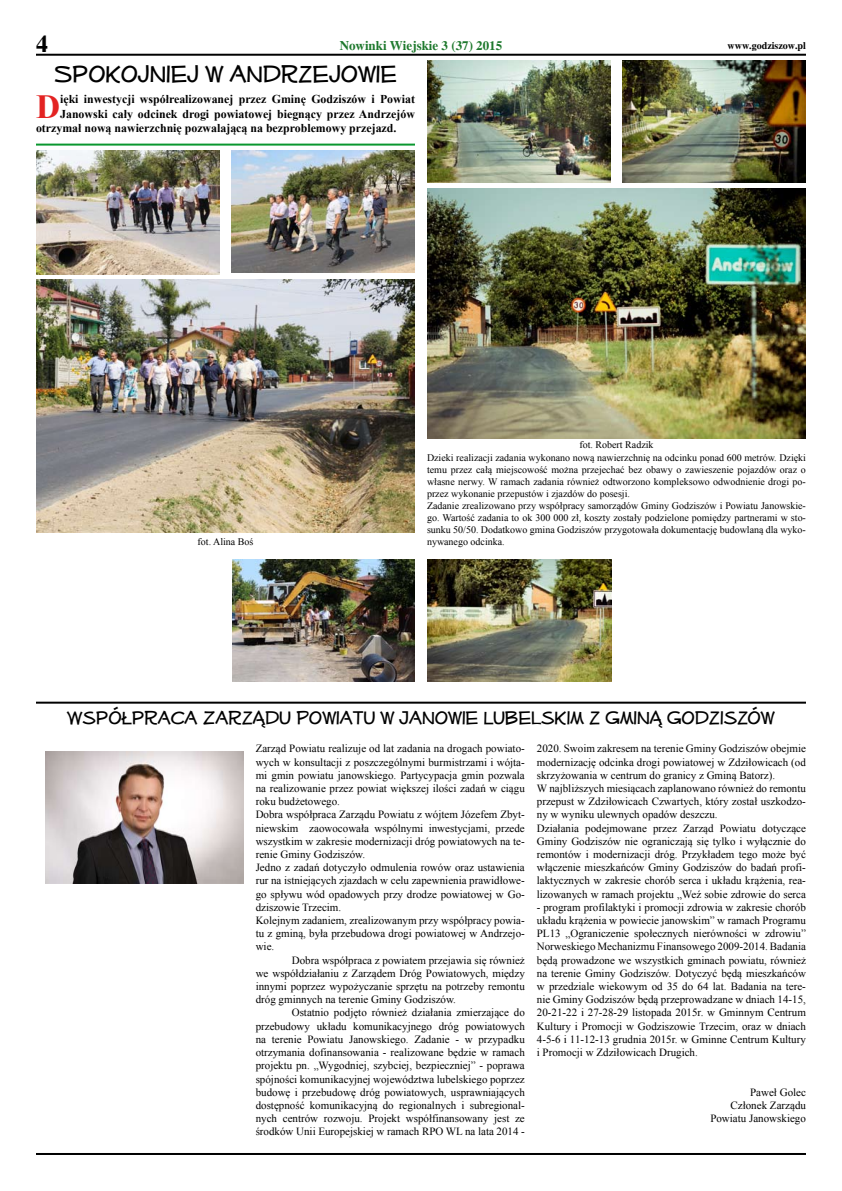
<style>
.page{position:relative;width:842px;height:1191px;background:#fff}
.page>*{position:absolute;margin:0;border:0;box-sizing:border-box;transform-origin:0 0}
.t1{font:700 33.7px "Times New Roman";color:#e32322}
.t2{font:27px "Mufferaw Rg";color:#000}
.t3{font:21px "Mufferaw Rg";color:#000}
.t4{font:700 13px "Times";color:#1d782c}
.t5{font:700 12px "Times New Roman";color:#000}
.t6{font:11px/13.2px "Times New Roman";color:#000;text-align:justify}
.t7{font:10px/12px "Times New Roman";color:#000}
.t8{font:700 10px "Times";color:#000}
</style>
<div class="page">
<hr style="left:36px;top:54px;width:770px;height:2px;background:#000">
<hr style="left:36px;top:1153px;width:770px;height:2px;background:#000">
<hr style="left:36px;top:144px;width:379px;height:2px;background:#0a972f">
<hr style="left:36px;top:701px;width:770px;height:2px;background:#000">
<img style="left:36px;top:279px;width:379px;height:253px">
<img style="left:231px;top:150px;width:184px;height:123px">
<img style="left:36px;top:150px;width:183px;height:124px">
<img style="left:427px;top:61px;width:183px;height:121px">
<img style="left:622px;top:61px;width:184px;height:121px">
<img style="left:427px;top:188px;width:379px;height:250px">
<img style="left:46px;top:752px;width:197px;height:131px">
<img style="left:428px;top:560px;width:183px;height:121px">
<img style="left:232px;top:560px;width:183px;height:121px">
<p class="t4" style="left:340px;top:37px;width:164px">Nowinki Wiejskie 3 (37) 2015</p>
<p class="t8" style="left:728px;top:39px;width:80px">www.godziszow.pl</p>
<h2 class="t2" style="left:54px;top:58px;width:344px">SPOKOJNIEJ W ANDRZEJOWIE</h2>
<h1 class="t1" style="left:36px;top:83px;width:26px">D</h1>
<p class="t5" style="left:60px;top:91px;width:356px">ięki inwestycji współrealizowanej przez Gminę Godziszów i Powiat</p>
<p class="t5" style="left:60px;top:105px;width:356px">Janowski cały odcinek drogi powiatowej biegnący przez Andrzejów</p>
<p class="t5" style="left:36px;top:120px;width:362px">otrzymał nową nawierzchnię pozwalającą na bezproblemowy przejazd.</p>
<p class="t7" style="left:198px;top:535px;width:57px">fot. Alina Boś</p>
<p class="t7" style="left:579px;top:439px;width:76px">fot. Robert Radzik</p>
<p class="t7" style="left:427px;top:451px;width:380px">Dzieki realizacji zadania wykonano nową nawierzchnię na odcinku ponad 600 metrów. Dzięki temu przez całą miejscowość można przejechać bez obawy o zawieszenie pojazdów oraz o własne nerwy. W ramach zadania również odtworzono kompleksowo odwodnienie drogi po&shy;przez wykonanie przepustów i zjazdów do posesji.<br>Zadanie zrealizowano przy współpracy samorządów Gminy Godziszów i Powiatu Janowskie&shy;go. Wartość zadania to ok 300 000 zł, koszty zostały podzielone pomiędzy partnerami w sto&shy;sunku 50/50. Dodatkowo gmina Godziszów przygotowała dokumentację budowlaną dla wyko&shy;nywanego odcinka.</p>
<h3 class="t3" style="left:67px;top:706px;width:709px">WSPÓŁPRACA ZARZĄDU POWIATU W JANOWIE LUBELSKIM Z GMINĄ GODZISZÓW</h3>
<p class="t6" style="left:256px;top:742px;width:271px;text-align:left">Zarząd Powiatu realizuje od lat zadania na drogach powiato&shy;wych w konsultacji z poszczególnymi burmistrzami i wójta&shy;mi gmin powiatu janowskiego. Partycypacja gmin pozwala na realizowanie przez powiat większej ilości zadań w ciągu roku budżetowego.<br>Dobra współpraca Zarządu Powiatu z wójtem Józefem Zbyt&shy;niewskim zaowocowała wspólnymi inwestycjami, przede wszystkim w zakresie modernizacji dróg powiatowych na te&shy;renie Gminy Godziszów.<br>Jedno z zadań dotyczyło odmulenia rowów oraz ustawienia rur na istniejących zjazdach w celu zapewnienia prawidłowe&shy;go spływu wód opadowych przy drodze powiatowej w Go&shy;dziszowie Trzecim.<br>Kolejnym zadaniem, zrealizowanym przy współpracy powia&shy;tu z gminą, była przebudowa drogi powiatowej w Andrzejo&shy;wie.</p>
<p class="t6" style="left:256px;top:953px;width:271px;text-indent:36px">Dobra współpraca z powiatem przejawia się również we współdziałaniu z Zarządem Dróg Powiatowych, między innymi poprzez wypożyczanie sprzętu na potrzeby remontu dróg gminnych na terenie Gminy Godziszów.</p>
<p class="t6" style="left:256px;top:1006px;width:271px;text-indent:36px">Ostatnio podjęto również działania zmierzające do przebudowy układu komunikacyjnego dróg powiatowych na terenie Powiatu Janowskiego. Zadanie - w przypadku otrzymania dofinansowania - realizowane będzie w ramach projektu pn. „Wygodniej, szybciej, bezpieczniej” - poprawa spójności komunikacyjnej województwa lubelskiego poprzez budowę i przebudowę dróg powiatowych, usprawniających dostępność komunikacyjną do regionalnych i subregional&shy;nych centrów rozwoju. Projekt współfinansowany jest ze środków Unii Europejskiej w ramach RPO WL na lata 2014 -</p>
<p class="t6" style="left:537px;top:742px;width:271px;text-align:left">2020. Swoim zakresem na terenie Gminy Godziszów obejmie modernizację odcinka drogi powiatowej w Zdziłowicach (od skrzyżowania w centrum do granicy z Gminą Batorz).<br>W najbliższych miesiącach zaplanowano również do remontu przepust w Zdziłowicach Czwartych, który został uszkodzo&shy;ny w wyniku ulewnych opadów deszczu.<br>Działania podejmowane przez Zarząd Powiatu dotyczące Gminy Godziszów nie ograniczają się tylko i wyłącznie do remontów i modernizacji dróg. Przykładem tego może być włączenie mieszkańców Gminy Godziszów do badań profi&shy;laktycznych w zakresie chorób serca i układu krążenia, rea&shy;lizowanych w ramach projektu „Weź sobie zdrowie do serca</p>
<p class="t6" style="left:537px;top:900px;width:271px">- program profilaktyki i promocji zdrowia w zakresie chorób układu krążenia w powiecie janowskim” w ramach Programu PL13 „Ograniczenie społecznych nierówności w zdrowiu” Norweskiego Mechanizmu Finansowego 2009-2014. Badania będą prowadzone we wszystkich gminach powiatu, również na terenie Gminy Godziszów. Dotyczyć będą mieszkańców w przedziale wiekowym od 35 do 64 lat. Badania na tere&shy;nie Gminy Godziszów będą przeprowadzane w dniach 14-15, 20-21-22 i 27-28-29 listopada 2015r. w Gminnym Centrum Kultury i Promocji w Godziszowie Trzecim, oraz w dniach 4-5-6 i 11-12-13 grudnia 2015r. w Gminne Centrum Kultury i Promocji w Zdziłowicach Drugich.</p>
<p class="t6" style="left:710px;top:1085px;width:97px;text-align:right">Paweł Golec<br>Członek Zarządu<br>Powiatu Janowskiego</p>
</div>
